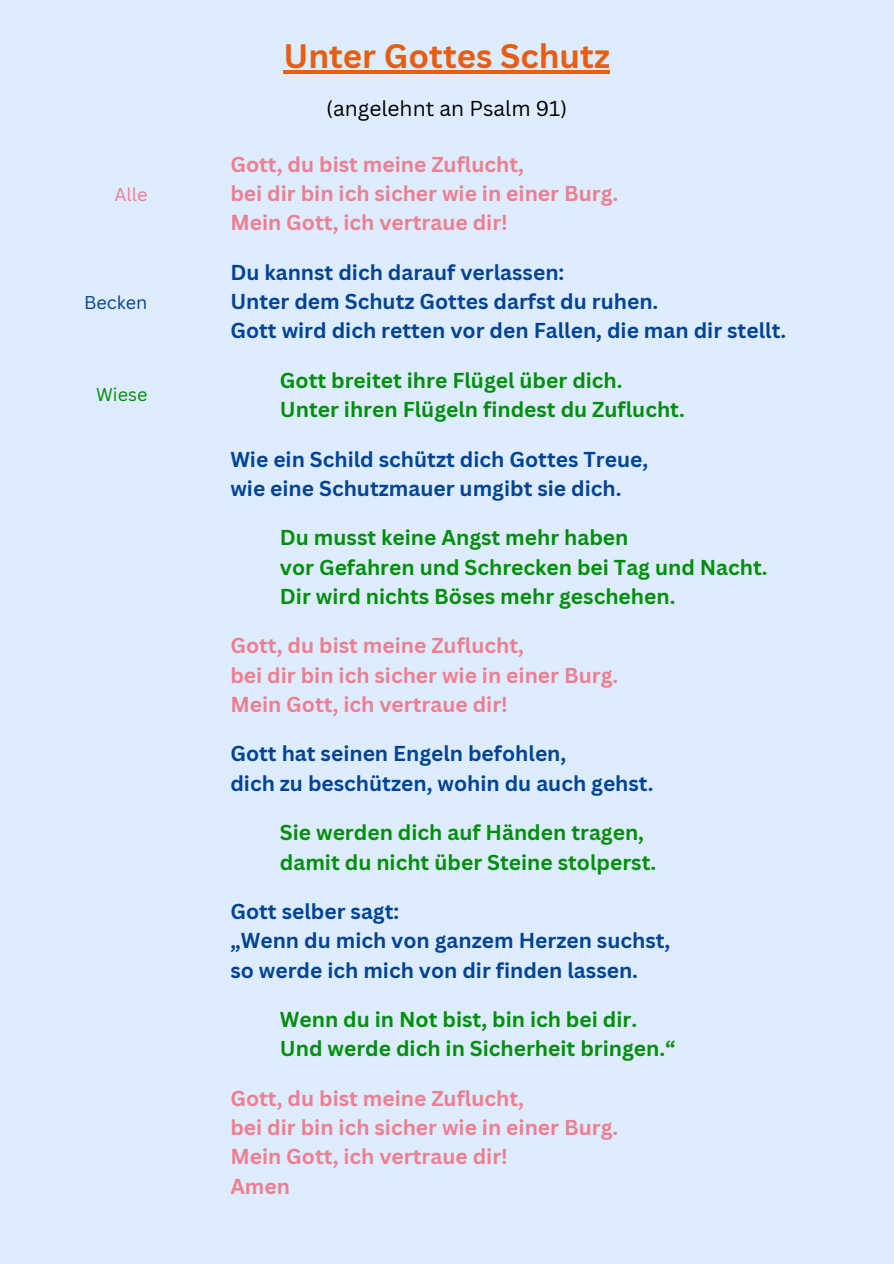
<style>
.page{position:relative;width:894px;height:1264px;background:#fff}
.page>*{position:absolute;margin:0;border:0;box-sizing:border-box;transform-origin:0 0}
.t1{font:700 33px "Canva Sans";color:#e85d10}
.t2{font:700 21px/29.2px "Canva Sans";color:#024493}
.t3{font:700 21px/29.2px "Canva Sans";color:#008f0a}
.t4{font:700 21px/29.2px "Canva Sans";color:#ef7e90}
.t5{font:21px "Canva Sans";color:#000}
.t6{font:18px "Canva Sans";color:#024493}
.t7{font:18px "Canva Sans";color:#008f0a}
.t8{font:18px "Canva Sans";color:#ef7e90}
</style>
<div class="page">
<div style="left:0;top:0;width:893px;height:1263px;background:#ddecff"></div>
<hr style="left:283px;top:70px;width:327px;height:3px;background:#e85d10">
<h2 class="t8" style="left:114px;top:181px;width:34px">Alle</h2>
<h2 class="t6" style="left:84px;top:290px;width:65px">Becken</h2>
<h2 class="t7" style="left:96px;top:382px;width:53px">Wiese</h2>
<h2 class="t1" style="left:283px;top:33px;width:328px">Unter Gottes Schutz</h2>
<h2 class="t5" style="left:326px;top:94px;width:242px">(angelehnt an Psalm 91)</h2>
<h1 class="t4" style="left:230px;top:149px;width:389px">Gott, du bist meine Zuflucht,<br>bei dir bin ich sicher wie in einer Burg.<br>Mein Gott, ich vertraue dir!</h1>
<h3 class="t2" style="left:230px;top:257px;width:557px">Du kannst dich darauf verlassen:<br>Unter dem Schutz Gottes darfst du ruhen.<br>Gott wird dich retten vor den Fallen, die man dir stellt.</h3>
<p class="t3" style="left:280px;top:365px;width:406px">Gott breitet ihre Flügel über dich.<br>Unter ihren Flügeln findest du Zuflucht.</p>
<p class="t2" style="left:230px;top:444px;width:419px">Wie ein Schild schützt dich Gottes Treue, wie eine Schutzmauer umgibt sie dich.</p>
<p class="t3" style="left:280px;top:522px;width:489px">Du musst keine Angst mehr haben<br>vor Gefahren und Schrecken bei Tag und Nacht.<br>Dir wird nichts Böses mehr geschehen.</p>
<h2 class="t4" style="left:230px;top:630px;width:389px">Gott, du bist meine Zuflucht,<br>bei dir bin ich sicher wie in einer Burg.<br>Mein Gott, ich vertraue dir!</h2>
<h2 class="t2" style="left:230px;top:738px;width:424px">Gott hat seinen Engeln befohlen,<br>dich zu beschützen, wohin du auch gehst.</h2>
<h2 class="t3" style="left:280px;top:817px;width:378px">Sie werden dich auf Händen tragen, damit du nicht über Steine stolperst.</h2>
<h2 class="t2" style="left:230px;top:896px;width:441px">Gott selber sagt:<br>„Wenn du mich von ganzem Herzen suchst, so werde ich mich von dir finden lassen.</h2>
<h2 class="t3" style="left:280px;top:1004px;width:397px">Wenn du in Not bist, bin ich bei dir.<br>Und werde dich in Sicherheit bringen.“</h2>
<h2 class="t4" style="left:230px;top:1083px;width:389px">Gott, du bist meine Zuflucht,<br>bei dir bin ich sicher wie in einer Burg.<br>Mein Gott, ich vertraue dir!<br>Amen</h2>
</div>
